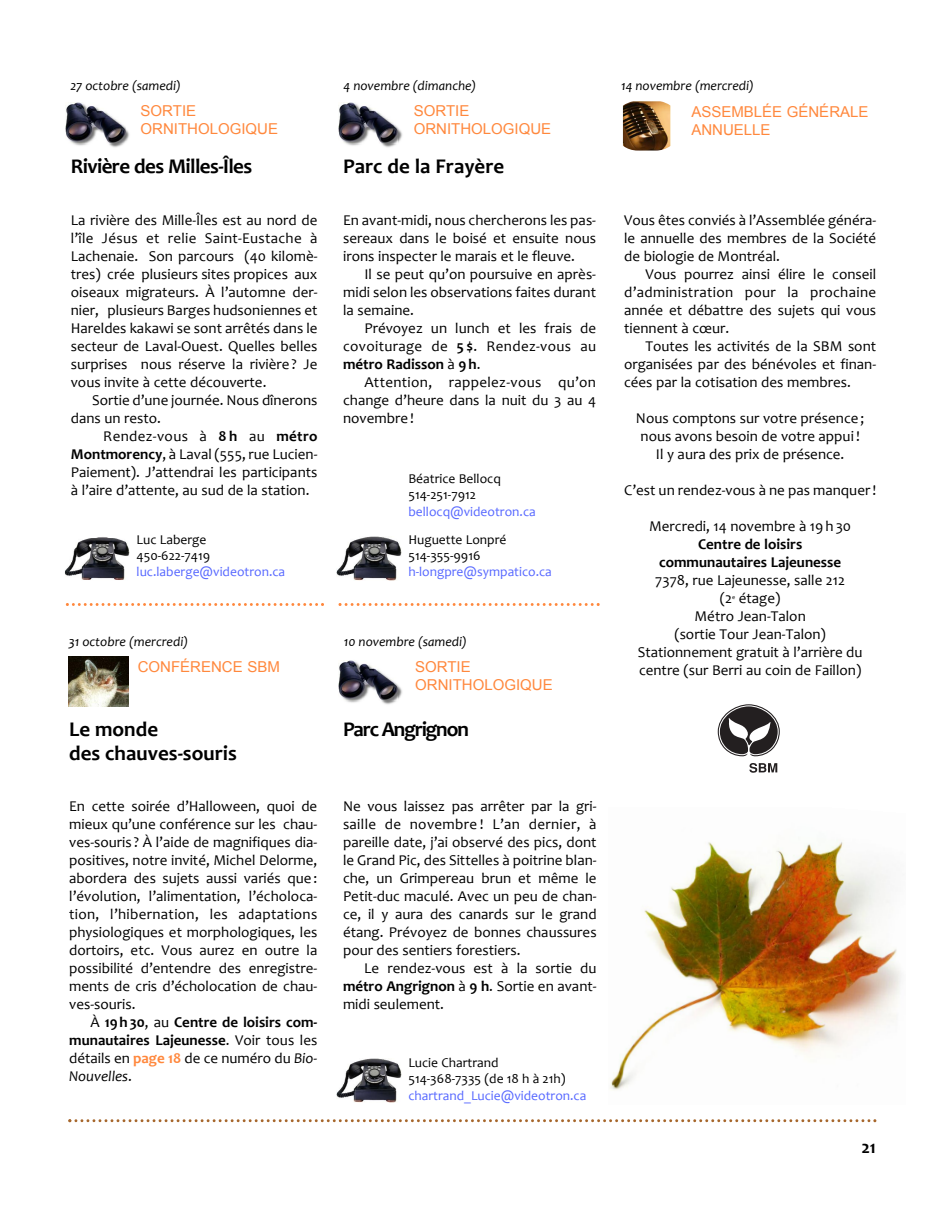
<style>
.page{position:relative;width:945px;height:1215px;background:#fff}
.page>*{position:absolute;margin:0;border:0;box-sizing:border-box;transform-origin:0 0}
.t1{font:700 21px/24px "Candara";color:#000}
.t2{font:700 21px "Candara";letter-spacing:-.025em;color:#000}
.t3{font:700 21px "Candara";letter-spacing:-.055em;color:#000}
.t4{font:700 18px "Candara";color:#000}
.t5{font:15px/18px "Candara";color:#000;text-align:justify}
.t6{font:700 15px/18px "Candara";color:#000;text-align:justify}
.t7{font:15px/18px "Arial";color:#ff883d}
.t8{font:13.5px/16.2px "Candara";color:#000}
.t9{font:13.5px "Candara";color:#5768ff}
.t10{font:italic 13.5px "Candara";color:#000}
.t11{font:6px "Candara";color:#000}
.s1{font-weight:700}
.s2{font-weight:400}
.s3{color:#ff883d}
.s4{font-weight:400;font-style:italic}
</style>
<div class="page">
<svg style="left:339px;top:603px;width:261px;height:3px"></svg>
<svg style="left:66px;top:603px;width:258px;height:3px"></svg>
<svg style="left:68px;top:1119px;width:808px;height:3px"></svg>
<img style="left:346px;top:102px;width:57px;height:46px">
<img style="left:338px;top:103px;width:60px;height:41px">
<img style="left:337px;top:536px;width:65px;height:44px">
<img style="left:65px;top:537px;width:65px;height:43px">
<img style="left:65px;top:102px;width:65px;height:46px">
<img style="left:66px;top:103px;width:59px;height:41px">
<img style="left:336px;top:1059px;width:65px;height:44px">
<img style="left:69px;top:657px;width:60px;height:50px">
<img style="left:623px;top:101px;width:47px;height:49px">
<svg style="left:749px;top:763px;width:28px;height:10px"></svg>
<svg style="left:718px;top:704px;width:62px;height:52px"></svg>
<img style="left:610px;top:842px;width:291px;height:248px">
<img style="left:346px;top:684px;width:56px;height:21px">
<img style="left:338px;top:660px;width:59px;height:41px">
<p class="t10" style="left:70px;top:77px;width:112px">27 octobre (samedi)</p>
<p class="t7" style="left:141px;top:102px;width:139px">SORTIE<br>ORNITHOLOGIQUE</p>
<h1 class="t2" style="left:71px;top:153px;width:183px">Rivière des milles-Îles</h1>
<p class="t5" style="left:71px;top:211px;width:248px">La rivière des Mille-Îles est au nord de l’île Jésus et relie Saint-Eustache à Lachenaie. Son parcours (40 kilomè&shy;tres) crée plusieurs sites propices aux oiseaux migrateurs. À l’automne der&shy;nier, plusieurs Barges hudsoniennes et Hareldes kakawi se sont arrêtés dans le secteur de Laval-Ouest. Quelles belles surprises nous réserve la rivière ? Je vous invite à cette découverte.</p>
<p class="t5" style="left:71px;top:391px;width:248px;text-indent:21px">Sortie d’une journée. Nous dînerons dans un resto.</p>
<p class="t5" style="left:71px;top:427px;width:248px;text-indent:33px">Rendez-vous à <span class="s1">8h</span> au <span class="s1">métro montmorency</span>, à Laval (555, rue Lucien-Paiement). J’attendrai les participants à l’aire d’attente, au sud de la station.</p>
<p class="t8" style="left:137px;top:531px;width:75px">Luc Laberge<br>450-622-7419</p>
<p class="t9" style="left:137px;top:563px;width:150px">luc.laberge@videotron.ca</p>
<p class="t10" style="left:69px;top:633px;width:121px">31 octobre (mercredi)</p>
<p class="t7" style="left:138px;top:658px;width:144px">CONFÉRENCE SBM</p>
<h1 class="t1" style="left:69px;top:717px;width:169px">Le monde<br>des chauves-souris</h1>
<p class="t5" style="left:69px;top:797px;width:250px">En cette soirée d’Halloween, quoi de mieux qu’une conférence sur les chau&shy;ves-souris ? À l’aide de magnifiques dia&shy;positives, notre invité, Michel Delorme, abordera des sujets aussi variés que : l’évolution, l’alimentation, l’écholoca&shy;tion, l’hibernation, les adaptations physiologiques et morphologiques, les dortoirs, etc. Vous aurez en outre la possibilité d’entendre des enregistre&shy;ments de cris d’écholocation de chau&shy;ves-souris.</p>
<p class="t6" style="left:69px;top:1013px;width:250px;text-indent:21px"><span class="s2">À</span> 19h30<span class="s2">, au</span> Centre de loisirs com&shy;munautaires Lajeunesse<span class="s2">. Voir tous les détails en</span> <span class="s3">page 18</span> <span class="s2">de ce numéro du</span> <span class="s4">Bio-Nouvelles</span><span class="s2">.</span></p>
<p class="t10" style="left:344px;top:77px;width:134px">4 novembre (dimanche)</p>
<p class="t7" style="left:414px;top:102px;width:139px">SORTIE<br>ORNITHOLOGIQUE</p>
<h1 class="t1" style="left:343px;top:153px;width:163px">Parc de la frayère</h1>
<p class="t5" style="left:343px;top:211px;width:254px">En avant-midi, nous chercherons les pas&shy;sereaux dans le boisé et ensuite nous irons inspecter le marais et le fleuve.</p>
<p class="t5" style="left:343px;top:265px;width:254px;text-indent:21px">Il se peut qu’on poursuive en après&shy;midi selon les observations faites durant la semaine.</p>
<p class="t5" style="left:343px;top:319px;width:254px;text-indent:21px">Prévoyez un lunch et les frais de covoiturage de <span class="s1">5$</span>. Rendez-vous au <span class="s1">métro Radisson</span> à <span class="s1">9h</span>.</p>
<p class="t5" style="left:343px;top:373px;width:254px;text-indent:21px">Attention, rappelez-vous qu’on change d’heure dans la nuit du 3 au 4 novembre !</p>
<p class="t8" style="left:408px;top:470px;width:94px">Béatrice Bellocq<br>514-251-7912</p>
<p class="t9" style="left:408px;top:503px;width:129px">bellocq@videotron.ca</p>
<p class="t8" style="left:408px;top:531px;width:99px">Huguette Lonpré<br>514-355-9916</p>
<p class="t9" style="left:408px;top:563px;width:145px">h-longpre@sympatico.ca</p>
<p class="t10" style="left:344px;top:634px;width:125px">10 novembre (samedi)</p>
<p class="t7" style="left:415px;top:658px;width:139px">SORTIE<br>ORNITHOLOGIQUE</p>
<h1 class="t3" style="left:343px;top:716px;width:127px">Parc Angrignon</h1>
<p class="t5" style="left:343px;top:796px;width:255px">Ne vous laissez pas arrêter par la gri&shy;saille de novembre ! L’an dernier, à pareille date, j’ai observé des pics, dont le Grand Pic, des Sittelles à poitrine blan&shy;che, un Grimpereau brun et même le Petit-duc maculé. Avec un peu de chan&shy;ce, il y aura des canards sur le grand étang. Prévoyez de bonnes chaussures pour des sentiers forestiers.</p>
<p class="t5" style="left:343px;top:958px;width:255px;text-indent:21px">Le rendez-vous est à la sortie du <span class="s1">métro Angrignon</span> à <span class="s1">9 h</span>. Sortie en avant&shy;midi seulement.</p>
<p class="t8" style="left:408px;top:1054px;width:159px">Lucie Chartrand<br>514-368-7335 (de 18 h à 21h)</p>
<p class="t9" style="left:408px;top:1087px;width:179px">chartrand_Lucie@videotron.ca</p>
<p class="t10" style="left:621px;top:77px;width:134px">14 novembre (mercredi)</p>
<p class="t7" style="left:691px;top:102px;width:179px">ASSEMBLÉE GÉNÉRALE<br>ANNUELLE</p>
<p class="t5" style="left:624px;top:211px;width:254px">Vous êtes conviés à l’Assemblée généra&shy;le annuelle des membres de la Société de biologie de Montréal.</p>
<p class="t5" style="left:624px;top:265px;width:254px;text-indent:21px">Vous pourrez ainsi élire le conseil d’administration pour la prochaine année et débattre des sujets qui vous tiennent à cœur.</p>
<p class="t5" style="left:624px;top:337px;width:254px;text-indent:21px">Toutes les activités de la SBM sont organisées par des bénévoles et finan&shy;cées par la cotisation des membres.</p>
<p class="t5" style="left:636px;top:409px;width:230px;text-align:center">Nous comptons sur votre présence ; nous avons besoin de votre appui !<br>Il y aura des prix de présence.</p>
<p class="t5" style="left:624px;top:481px;width:254px">C’est un rendez-vous à ne pas manquer!</p>
<p class="t5" style="left:649px;top:517px;width:204px">Mercredi, 14 novembre à 19 h 30</p>
<p class="t6" style="left:659px;top:535px;width:184px;text-align:center">Centre de loisirs communautaires Lajeunesse</p>
<p class="t5" style="left:655px;top:571px;width:191px;text-align:center">7378, rue Lajeunesse, salle 212 (2 étage)</p>
<p class="t11" style="left:732px;top:593px;width:5px">e</p>
<p class="t5" style="left:638px;top:607px;width:226px;text-align:center">Métro Jean-Talon<br>(sortie Tour Jean-Talon)<br>Stationnement gratuit à l’arrière du centre (sur Berri au coin de Faillon)</p>
<p class="t4" style="left:861px;top:1135px;width:16px">21</p>
</div>
